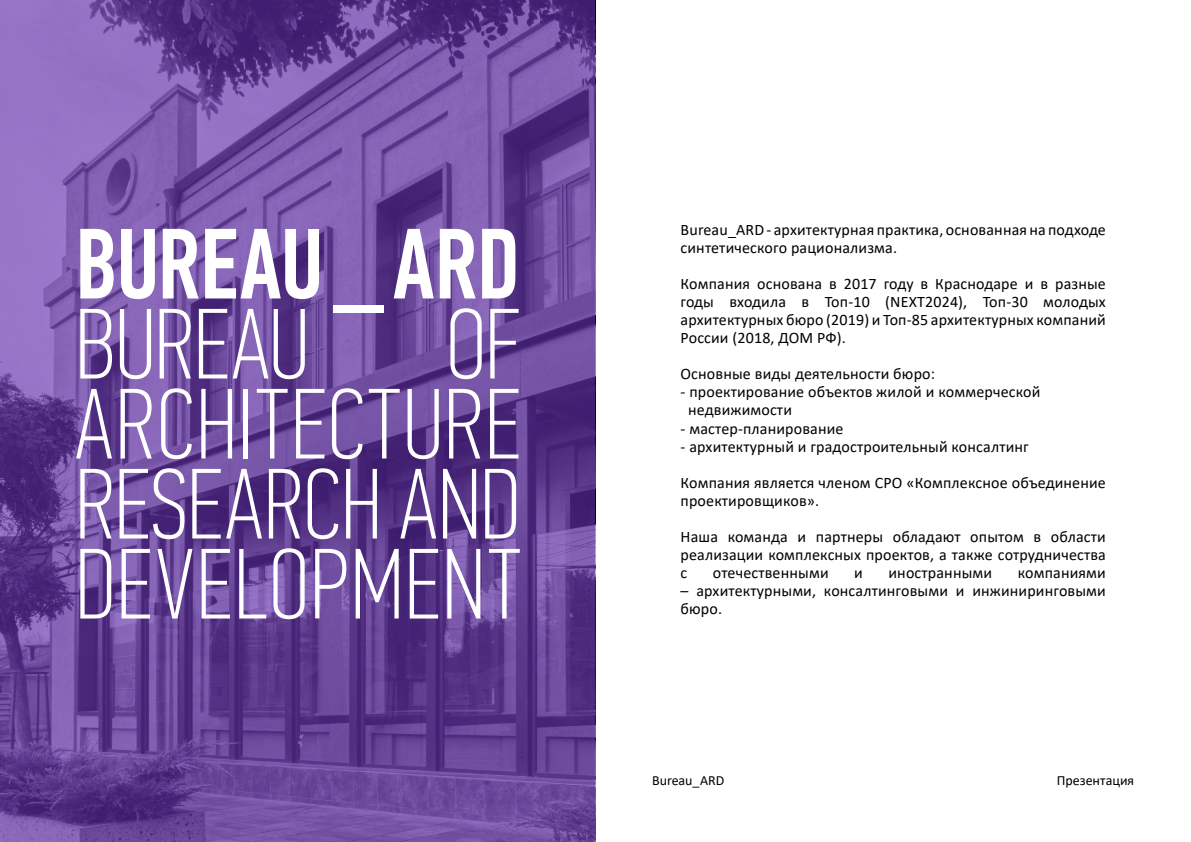
<style>
.page{position:relative;width:1191px;height:842px;background:#fff}
.page>*{position:absolute;margin:0;border:0;box-sizing:border-box;transform-origin:0 0}
.t1{font:100 100px/80px "PF Din Text Comp Pro";letter-spacing:.01em;color:#fff;text-align:justify}
.t2{font:500 100px "PF Din Text Comp Pro";letter-spacing:-.005em;color:#fff}
.t3{font:16px/18px "Calibri";letter-spacing:.01em;color:#000}
.t4{font:14px "Calibri";letter-spacing:-.005em;color:#000}
</style>
<div class="page">
<svg style="left:1px;top:0;width:594px;height:842px;background:#6a499b"></svg>
<h1 class="t2" style="left:75px;top:206px;width:447px">BUREAU _ ARD</h1>
<h1 class="t1" style="left:75px;top:303px;width:447px;text-indent:371px">OF ARCHITECTURE RESEARCH AND DEVELOPMENT</h1>
<h1 class="t1" style="left:75px;top:303px;width:235px">BUREAU</h1>
<p class="t3" style="left:680px;top:221px;width:427px">Bureau_ARD - архитектурная практика, основанная на подходе синтетического рационализма.</p>
<p class="t3" style="left:680px;top:275px;width:427px;text-align:justify">Компания основана в 2017 году в Краснодаре и в разные годы входила в Топ-10 (NEXT2024), Топ-30 молодых архитектурных бюро (2019) и Топ-85 архитектурных компаний России (2018, ДОМ РФ).</p>
<p class="t3" style="left:680px;top:365px;width:256px">Основные виды деятельности бюро:</p>
<p class="t3" style="left:688px;top:383px;width:354px;text-indent:-8px">- проектирование объектов жилой и коммерческой недвижимости</p>
<p class="t3" style="left:680px;top:419px;width:164px">- мастер-планирование</p>
<p class="t3" style="left:680px;top:437px;width:350px">- архитектурный и градостроительный консалтинг</p>
<p class="t3" style="left:680px;top:473px;width:427px">Компания является членом А СРО «Комплексное объединение проектировщиков».</p>
<p class="t3" style="left:680px;top:527px;width:427px;text-align:justify">Наша команда и партнеры обладают опытом в области реализации комплексных проектов, а также сотрудни&shy;чества с отечественными и иностранными компаниями</p>
<p class="t3" style="left:680px;top:581px;width:427px">– архитектурными, консалтинговыми и инжиниринговыми бюро.</p>
<p class="t3" style="left:754px;top:473px;width:255px">является членом СРО «Комплексное</p>
<p class="t3" style="left:768px;top:545px;width:339px">комплексных проектов, а также сотрудничества</p>
<p class="t3" style="left:680px;top:563px;width:8px">с</p>
<p class="t3" style="left:713px;top:563px;width:117px">отечественными</p>
<p class="t3" style="left:854px;top:563px;width:10px">и</p>
<p class="t3" style="left:888px;top:563px;width:105px">иностранными</p>
<p class="t4" style="left:652px;top:772px;width:74px">Bureau_ARD</p>
<p class="t4" style="left:1067px;top:772px;width:69px">Портфолио</p>
<p class="t4" style="left:1056px;top:771px;width:79px">Презентац я</p>
</div>
